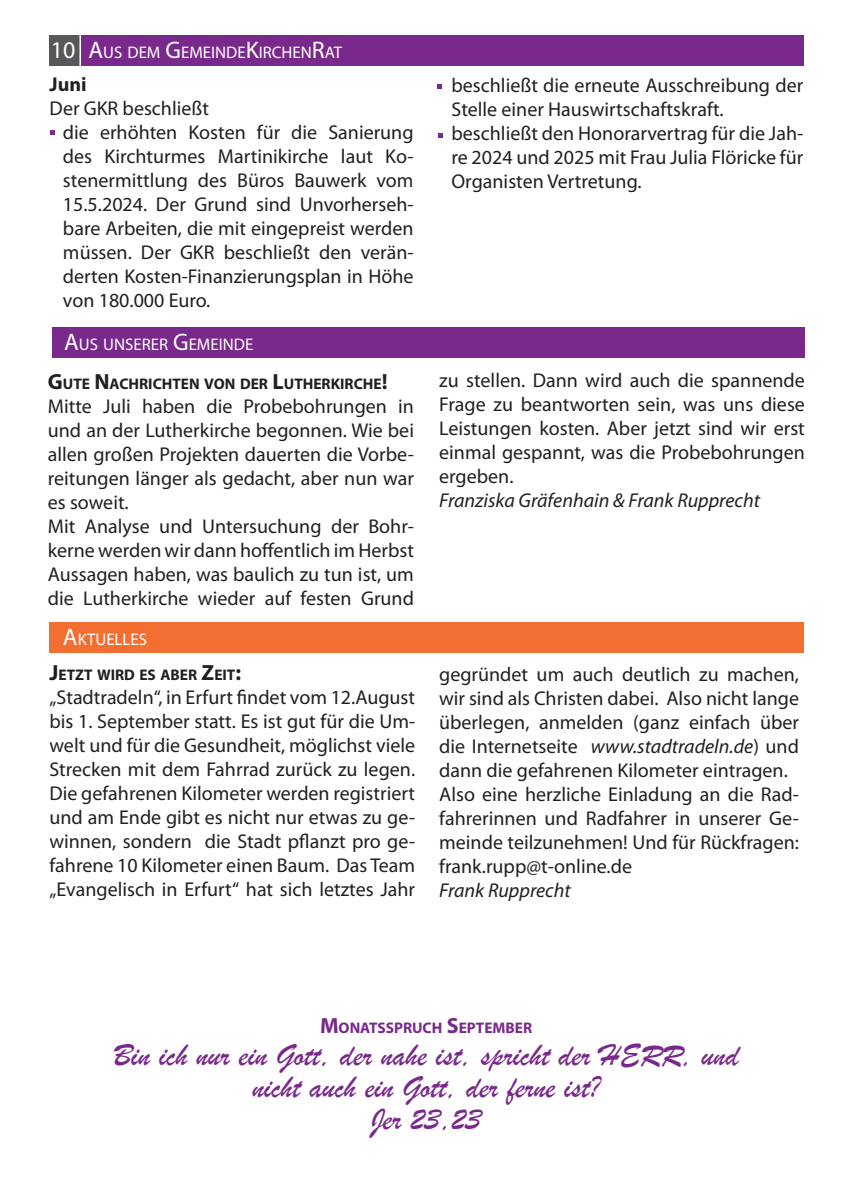
<style>
.page{position:relative;width:851px;height:1202px;background:#fff}
.page>*{position:absolute;margin:0;border:0;box-sizing:border-box;transform-origin:0 0}
.t1{font:32px/32px "Brush Script";color:#79298b;text-align:center}
.t2{font:20px/24px "Myriad Pro";color:#231f20}
.t3{font:italic 20px "Myriad Pro";color:#231f20}
.t4{font:700 20px "Myriad Pro";color:#231f20}
.t5{font:16.8px "Myriad Pro";color:#fff}
.t6{font:700 15.4px "Myriad Pro";color:#231f20}
.t7{font:700 15.4px "Myriad Pro";color:#79298b}
.s1{font-size:24px}
.s2{font-size:22px}
.s3{font-style:italic}
</style>
<div class="page">
<div style="left:80px;top:35px;width:723px;height:31px;background:#79298b"></div>
<div style="left:49px;top:35px;width:31px;height:31px;background:#57585a"></div>
<hr style="left:79px;top:34px;width:2px;height:32px;background:#fff">
<svg style="left:50px;top:130px;width:4px;height:5px"></svg>
<svg style="left:437px;top:84px;width:5px;height:4px"></svg>
<svg style="left:438px;top:133px;width:5px;height:5px"></svg>
<div style="left:52px;top:327px;width:752px;height:31px;background:#79298b"></div>
<div style="left:49px;top:622px;width:755px;height:31px;background:#f36e31"></div>
<p class="t5" style="left:51px;top:42px;width:293px"><span class="s1">10 A</span>US DEM <span class="s1">G</span>EMEINDE<span class="s1">K</span>IRCHEN<span class="s1">R</span>AT</p>
<p class="t4" style="left:50px;top:71px;width:39px">Juni</p>
<p class="t2" style="left:63px;top:96px;width:352px;text-indent:-13px">Der GKR beschließt<br>die erhöhten Kosten für die Sanierung des Kirchturmes Martinikirche laut Ko&shy;stenermittlung des Büros Bauwerk vom 15.5.2024. Der Grund sind Unvorherseh&shy;bare Arbeiten, die mit eingepreist werden müssen. Der GKR beschließt den verän&shy;derten Kosten-Finanzierungsplan in Höhe von 180.000 Euro.</p>
<p class="t5" style="left:64px;top:334px;width:190px"><span class="s1">A</span>US UNSERER <span class="s1">G</span>EMEINDE</p>
<p class="t6" style="left:48px;top:373px;width:341px"><span class="s2">G</span>UTE <span class="s2">N</span>ACHRICHTEN VON DER <span class="s2">L</span>UTHERKIRCHE<span class="s2">!</span></p>
<p class="t2" style="left:48px;top:393px;width:368px">Mitte Juli haben die Probebohrungen in und an der Lutherkirche begonnen. Wie bei allen großen Projekten dauerten die Vorbe&shy;reitungen länger als gedacht, aber nun war es soweit.<br>Mit Analyse und Untersuchung der Bohr&shy;kerne werden wir dann hoffentlich im Herbst Aussagen haben, was baulich zu tun ist, um die Lutherkirche wieder auf festen Grund</p>
<p class="t5" style="left:63px;top:629px;width:86px"><span class="s1">A</span>KTUELLES</p>
<p class="t6" style="left:49px;top:665px;width:193px"><span class="s2">J</span>ETZT WIRD ES ABER <span class="s2">Z</span>EIT<span class="s2">:</span></p>
<p class="t2" style="left:49px;top:685px;width:367px;text-align:justify">„Stadtradeln“, in Erfurt findet vom 12.August bis 1. September statt. Es ist gut für die Um&shy;welt und für die Gesundheit, möglichst viele Strecken mit dem Fahrrad zurück zu legen.<br>Die gefahrenen Kilometer werden registriert und am Ende gibt es nicht nur etwas zu ge&shy;winnen, sondern die Stadt pflanzt pro ge&shy;fahrene 10 Kilometer einen Baum. Das Team „Evangelisch in Erfurt“ hat sich letztes Jahr</p>
<p class="t2" style="left:451px;top:73px;width:353px">beschließt die erneute Ausschreibung der Stelle einer Hauswirtschaftskraft. beschließt den Honorarvertrag für die Jah&shy;re 2024 und 2025 mit Frau Julia Flöricke für Organisten Vertretung.</p>
<p class="t2" style="left:439px;top:368px;width:367px;text-align:justify">zu stellen. Dann wird auch die spannende Frage zu beantworten sein, was uns diese Leistungen kosten. Aber jetzt sind wir erst einmal gespannt, was die Probebohrungen ergeben.</p>
<p class="t3" style="left:439px;top:488px;width:322px">Franziska Gräfenhain &amp; Frank Rupprecht</p>
<p class="t2" style="left:439px;top:662px;width:361px">gegründet um auch deutlich zu machen, wir sind als Christen dabei. Also nicht lange überlegen, anmelden (ganz einfach über die Internetseite <span class="s3">www.stadtradeln.de</span>) und dann die gefahrenen Kilometer eintragen.<br>Also eine herzliche Einladung an die Rad&shy;fahrerinnen und Radfahrer in unserer Ge&shy;meinde teilzunehmen! Und für Rückfragen: frank.rupp@t-online.de</p>
<p class="t3" style="left:439px;top:878px;width:133px">Frank Rupprecht</p>
<p class="t7" style="left:320px;top:1017px;width:214px"><span class="s2">M</span>ONATSSPRUCH <span class="s2">S</span>EPTEMBER</p>
<h1 class="t1" style="left:113px;top:1039px;width:627px">Bin ich nur ein Gott, der nahe ist, spricht der HERR, und nicht auch ein Gott, der ferne ist?<br>Jer 23,23</h1>
</div>
